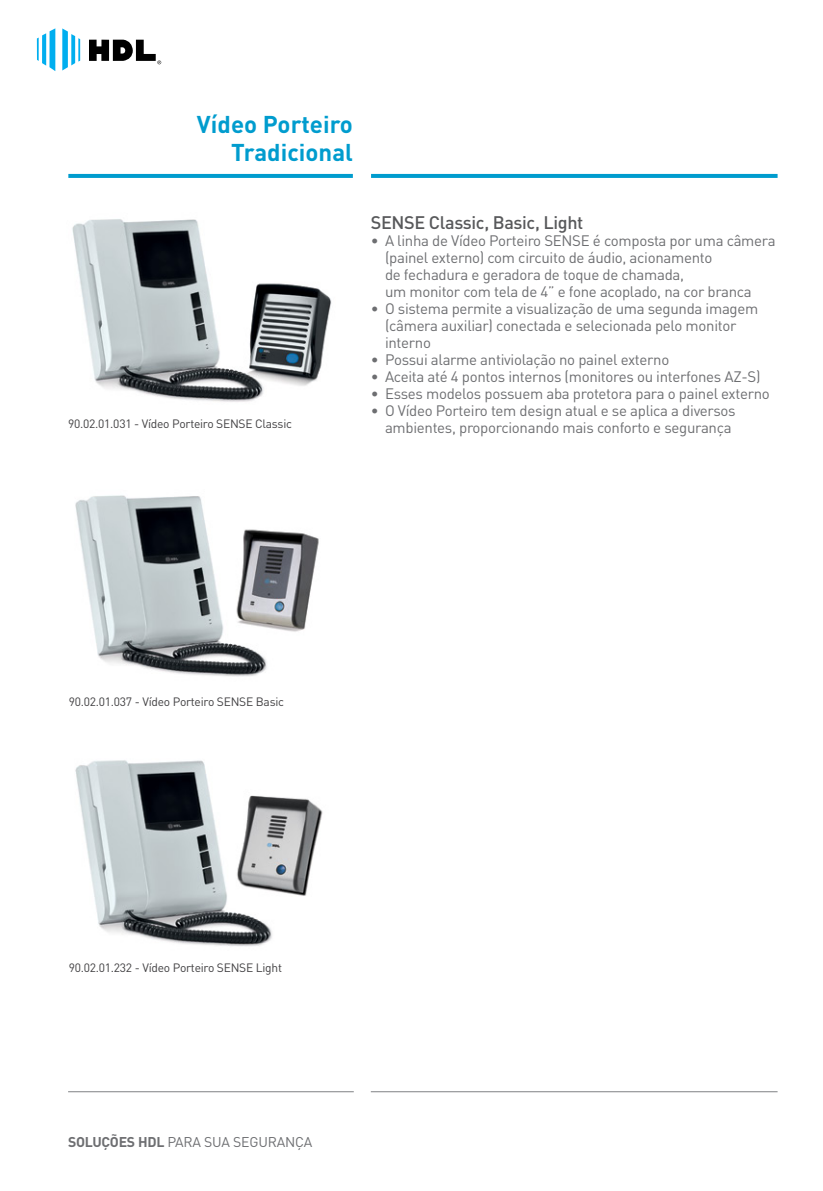
<style>
.page{position:relative;width:823px;height:1191px;background:#fff}
.page>*{position:absolute;margin:0;border:0;box-sizing:border-box;transform-origin:0 0}
.t1{font:700 24px/28px "DIN Pro";color:#009cce;text-align:right}
.t2{font:500 18px "DIN Pro";letter-spacing:-.02em;color:#58595b}
.t3{font:15px/17px "DIN Pro";letter-spacing:-.02em;color:#6d6e71}
.t4{font:14px "DIN Pro";letter-spacing:-.015em;color:#6d6e71}
.t5{font:12px "DIN Pro";letter-spacing:-.02em;color:#414042}
.s1{font-weight:700}
</style>
<div class="page">
<img style="left:36px;top:28px;width:742px;height:1065px">
<svg style="left:37px;top:28px;width:18px;height:43px"></svg>
<svg style="left:62px;top:28px;width:18px;height:42px"></svg>
<svg style="left:89px;top:40px;width:72px;height:24px"></svg>
<hr style="left:68px;top:1091px;width:285px;height:1px;background:#808285">
<hr style="left:370px;top:1091px;width:407px;height:1px;background:#808285">
<svg style="left:68px;top:174px;width:284px;height:4px"></svg>
<svg style="left:371px;top:174px;width:406px;height:4px;background:#049dce"></svg>
<h1 class="t1" style="left:197px;top:108px;width:157px">Vídeo Porteiro<br>Tradicional</h1>
<p class="t5" style="left:68px;top:414px;width:225px">90.02.01.031 - Vídeo Porteiro SENSE Classic</p>
<p class="t2" style="left:370px;top:208px;width:214px">SENSE Classic, Basic, Light</p>
<p class="t3" style="left:385px;top:230px;width:392px;text-indent:-14px">• A linha de Vídeo Porteiro SENSE é composta por uma câmera (painel externo) com circuito de áudio, acionamento<br>de fechadura e geradora de toque de chamada,<br>um monitor com tela de 4” e fone acoplado, na cor branca</p>
<p class="t3" style="left:385px;top:298px;width:374px;text-indent:-14px">• O sistema permite a visualização de uma segunda imagem (câmera auxiliar) conectada e selecionada pelo monitor interno</p>
<p class="t3" style="left:370px;top:349px;width:300px">• Possui alarme antiviolação no painel externo</p>
<p class="t3" style="left:370px;top:366px;width:391px">• Aceita até 4 pontos internos (monitores ou interfones AZ-S)</p>
<p class="t3" style="left:370px;top:383px;width:400px">• Esses modelos possuem aba protetora para o painel externo</p>
<p class="t3" style="left:370px;top:400px;width:366px;text-align:right">• O Vídeo Porteiro tem design atual e se aplica a diversos ambientes, proporcionando mais conforto e segurança</p>
<p class="t5" style="left:69px;top:692px;width:217px">90.02.01.037 - Vídeo Porteiro SENSE Basic</p>
<p class="t5" style="left:69px;top:958px;width:215px">90.02.01.232 - Vídeo Porteiro SENSE Light</p>
<p class="t4" style="left:68px;top:1131px;width:245px"><span class="s1">SOLUÇÕES HDL</span> PARA SUA SEGURANÇA</p>
</div>
